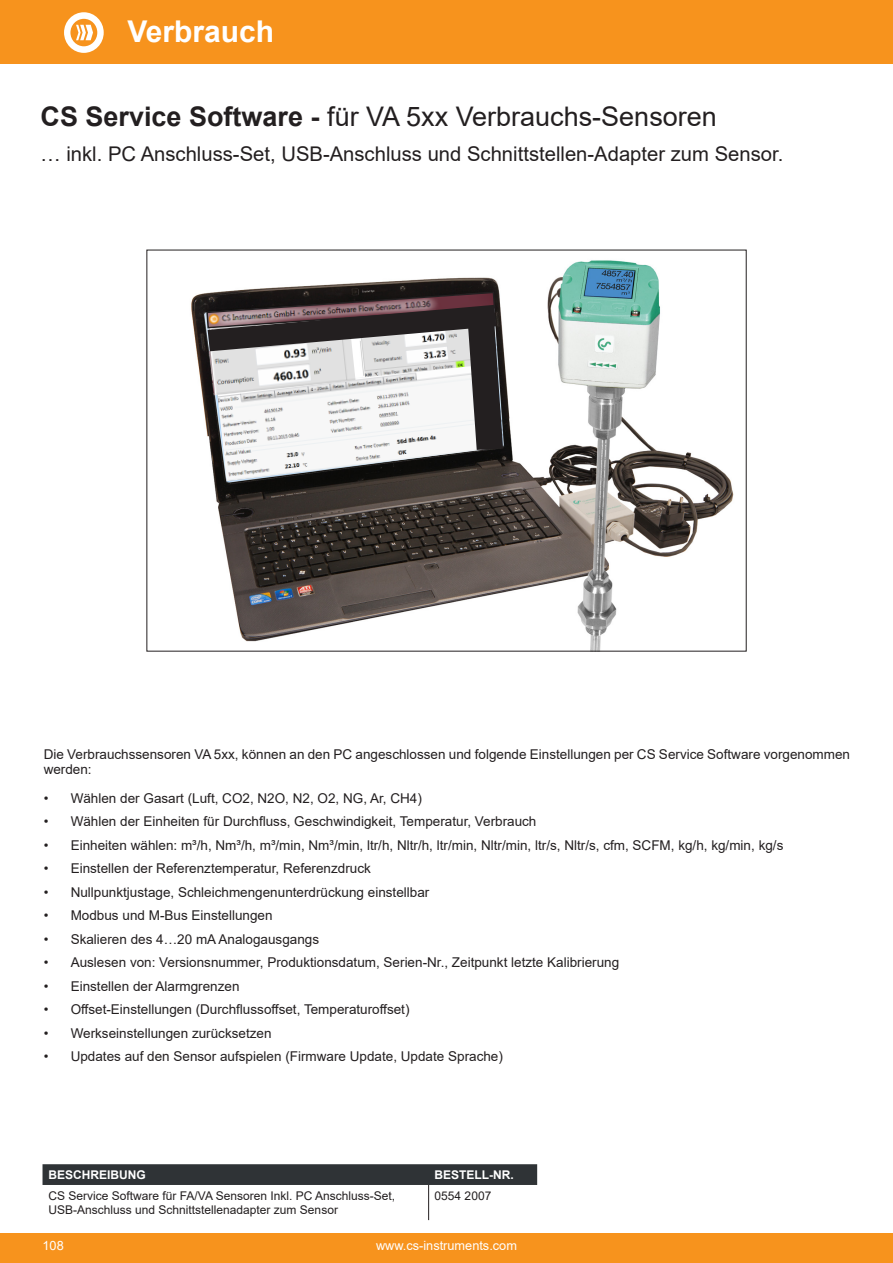
<style>
.page{position:relative;width:893px;height:1263px;background:#fff}
.page>*{position:absolute;margin:0;border:0;box-sizing:border-box;transform-origin:0 0}
.t1{font:700 30px "Arial";color:#fff}
.t2{font:27px "Arial";color:#231f20}
.t3{font:20.25px "Arial";color:#231f20}
.t4{font:13.5px/15px "Arial";color:#231f20}
.t5{font:12.75px "Arial";color:#fff}
.t6{font:12px/14.4px "Arial";color:#231f20}
.t7{font:700 12px "Arial";color:#fff}
.s1{font-weight:700}
</style>
<div class="page">
<div style="left:0;top:0;width:893px;height:64px;background:#f7931d"></div>
<div style="left:0;top:1233px;width:893px;height:30px;background:#f7931d"></div>
<img style="left:191px;top:260px;width:543px;height:389px">
<div style="left:43px;top:1164px;width:494px;height:21px;background:#2f3336"></div>
<hr style="left:428px;top:1185px;width:1px;height:35px;background:#231f20">
<img style="left:217px;top:450px;width:266px;height:31px">
<svg style="left:205px;top:291px;width:298px;height:159px"></svg>
<svg style="left:64px;top:12px;width:40px;height:41px"></svg>
<h1 class="t1" style="left:128px;top:10px;width:148px">Verbrauch</h1>
<h2 class="t2" style="left:41px;top:98px;width:678px"><span class="s1">CS Service Software -</span> für VA 5xx Verbrauchs-Sensoren</h2>
<h3 class="t3" style="left:41px;top:140px;width:744px">… inkl. PC Anschluss-Set, USB-Anschluss und Schnittstellen-Adapter zum Sensor.</h3>
<p class="t4" style="left:44px;top:747px;width:808px">Die Verbrauchssensoren VA 5xx, können an den PC angeschlossen und folgende Einstellungen per CS Service Software vorgenommen werden:</p>
<p class="t4" style="left:44px;top:790px;width:380px">• Wählen der Gasart (Luft, CO2, N2O, N2, O2, NG, Ar, CH4)</p>
<p class="t4" style="left:44px;top:814px;width:494px">• Wählen der Einheiten für Durchfluss, Geschwindigkeit, Temperatur, Verbrauch</p>
<p class="t4" style="left:44px;top:837px;width:741px">• Einheiten wählen: m³/h, Nm³/h, m³/min, Nm³/min, ltr/h, Nltr/h, ltr/min, Nltr/min, ltr/s, Nltr/s, cfm, SCFM, kg/h, kg/min, kg/s</p>
<p class="t4" style="left:44px;top:861px;width:329px">• Einstellen der Referenztemperatur, Referenzdruck</p>
<p class="t4" style="left:44px;top:884px;width:387px">• Nullpunktjustage, Schleichmengenunterdrückung einstellbar</p>
<p class="t4" style="left:44px;top:908px;width:230px">• Modbus und M-Bus Einstellungen</p>
<p class="t4" style="left:44px;top:931px;width:277px">• Skalieren des 4…20 mA Analogausgangs</p>
<p class="t4" style="left:44px;top:955px;width:577px">• Auslesen von: Versionsnummer, Produktionsdatum, Serien-Nr., Zeitpunkt letzte Kalibrierung</p>
<p class="t4" style="left:44px;top:978px;width:197px">• Einstellen der Alarmgrenzen</p>
<p class="t4" style="left:44px;top:1002px;width:367px">• Offset-Einstellungen (Durchflussoffset, Temperaturoffset)</p>
<p class="t4" style="left:44px;top:1025px;width:229px">• Werkseinstellungen zurücksetzen</p>
<p class="t4" style="left:44px;top:1049px;width:461px">• Updates auf den Sensor aufspielen (Firmware Update, Update Sprache)</p>
<p class="t7" style="left:49px;top:1166px;width:99px">BESCHREIBUNG</p>
<p class="t7" style="left:435px;top:1166px;width:81px">BESTELL-NR.</p>
<p class="t6" style="left:49px;top:1188px;width:348px">CS Service Software für FA/VA Sensoren Inkl. PC Anschluss-Set,<br>USB-Anschluss und Schnittstellenadapter zum Sensor</p>
<p class="t6" style="left:435px;top:1188px;width:58px">0554 2007</p>
<p class="t5" style="left:43px;top:1237px;width:23px">108</p>
<p class="t5" style="left:376px;top:1237px;width:142px">www.cs-instruments.com</p>
</div>
